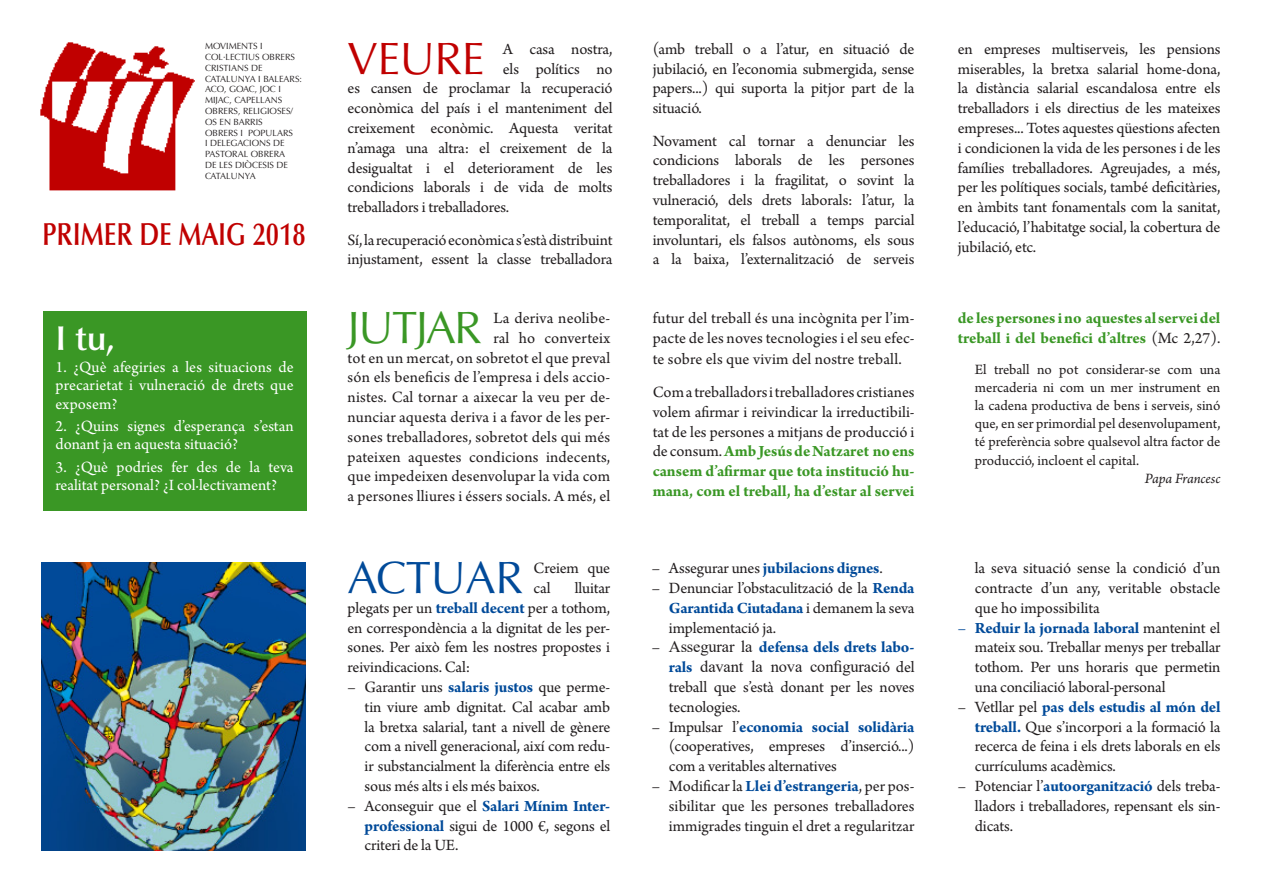
<style>
.page{position:relative;width:1263px;height:893px;background:#fff}
.page>*{position:absolute;margin:0;border:0;box-sizing:border-box;transform-origin:0 0}
.t1{font:45.45px "Optima LT Std";letter-spacing:-.04em;color:#3a9725}
.t2{font:45.45px "Optima LT Std";letter-spacing:-.01em;color:#014a99}
.t3{font:45.45px "Optima LT Std";letter-spacing:-.01em;color:#c00000}
.Paràgraf_de_llista{font:600 34.5px "Optima LT Std";color:#fff}
.t4{font:600 31.8px "Optima LT Std";color:#c00000;scale:.8 1}
.t5{font:16.5px/19.8px "Arno Pro";letter-spacing:-.01em;color:#231f20;text-align:justify}
.t6{font:16.5px/19.8px "Arno Pro";letter-spacing:.01em;color:#231f20;text-align:right}
.Paràgraf_de_llista-2{font:16.5px/18.1px "Arno Pro";color:#fff}
.t7{font:700 16.5px/19.8px "Arno Pro";letter-spacing:-.005em;color:#3a9725}
.t8{font:700 16.5px "Arno Pro";letter-spacing:-.01em;color:#014a99}
.t9{font:15px/18px "Arno Pro";color:#231f20;text-align:justify}
.t10{font:italic 15px "Arno Pro";letter-spacing:-.005em;color:#231f20}
.t11{font:9px/10.8px "Optima LT Std";color:#231f20}
.s1{font-weight:700;color:#014a99}
.s2{font-weight:700;color:#3a9725}
.s3{font-weight:400;color:#231f20}
.s4{font-family:"Times New Roman"}
.s5{color:#014a99}
</style>
<div class="page">
<img style="left:40px;top:42px;width:155px;height:149px">
<div style="left:43px;top:312px;width:263px;height:199px;background:#3a9725"></div>
<img style="left:42px;top:562px;width:264px;height:288px">
<p class="t11" style="left:205px;top:41px;width:98px">MOVIMENTS I<br>COL·LECTIUS OBRERS<br>CRISTIANS DE<br>CATALUNYA I BALEARS:<br>ACO, GOAC, JOC I<br>MIJAC, CAPELLANS<br>OBRERS, RELIGIOSES/<br>OS EN BARRIS<br>OBRERS I POPULARS<br>I DELEGACIONS DE<br>PASTORAL OBRERA<br>DE LES DIÒCESIS DE<br>CATALUNYA</p>
<p class="t4" style="left:42px;top:216px;width:331px">PRIMER DE MAIG 2018</p>
<p class="Paràgraf_de_llista" style="left:55px;top:318px;width:62px">I tu,</p>
<p class="Paràgraf_de_llista-2" style="left:55px;top:359px;width:240px;text-align:justify">1. ¿Què afegiries a les situacions de precarietat i vulneració de drets que exposem?</p>
<p class="Paràgraf_de_llista-2" style="left:55px;top:418px;width:240px">2. ¿Quins signes d’esperança s’estan donant ja en aquesta situació?</p>
<p class="Paràgraf_de_llista-2" style="left:55px;top:458px;width:240px">3. ¿Què podries fer des de la teva realitat personal? ¿I col·lectivament?</p>
<p class="t3" style="left:348px;top:32px;width:138px">VEURE</p>
<p class="t5" style="left:503px;top:40px;width:111px">A casa nostra,</p>
<p class="t5" style="left:503px;top:60px;width:111px">els polítics no</p>
<p class="t5" style="left:348px;top:79px;width:266px">es cansen de proclamar la recuperació</p>
<p class="t5" style="left:348px;top:99px;width:266px">econòmica del país i el manteniment del</p>
<p class="t5" style="left:348px;top:119px;width:266px">creixement econòmic. Aquesta veritat</p>
<p class="t5" style="left:348px;top:139px;width:266px">n’amaga una altra: el creixement de la</p>
<p class="t5" style="left:348px;top:159px;width:266px">desigualtat i el deteriorament de les</p>
<p class="t5" style="left:348px;top:178px;width:266px">condicions laborals i de vida de molts</p>
<p class="t5" style="left:348px;top:198px;width:163px">treballadors i treballadores.</p>
<p class="t5" style="left:348px;top:231px;width:266px">Sí, la recuperació econòmica s’està distribuint injustament, essent la classe treballadora</p>
<p class="t1" style="left:348px;top:301px;width:136px">JUTJAR</p>
<p class="t6" style="left:348px;top:309px;width:264px">La deriva neolibe-<br>ral ho converteix<br>tot en un mercat, on sobretot el que preval són els beneficis de l’empresa i dels accio&shy;nistes. Cal tornar a aixecar la veu per de&shy;nunciar aquesta deriva i a favor de les per&shy;sones treballadores, sobretot dels qui més pateixen aquestes condicions indecents, que impedeixen desenvolupar la vida com a persones lliures i éssers socials. A més, el</p>
<p class="t2" style="left:348px;top:551px;width:177px">ACTUAR</p>
<p class="t5" style="left:534px;top:559px;width:78px">Creiem que cal</p>
<p class="t5" style="left:348px;top:579px;width:264px;text-indent:227px">lluitar plegats per un <span class="s1">treball decent</span> per a tothom, en correspondència a la dignitat de les per&shy;sones. Per això fem les nostres propostes i reivindicacions. Cal:</p>
<p class="t5" style="left:365px;top:678px;width:247px;text-indent:-17px">– Garantir uns <span class="s1">salaris justos</span> que perme&shy;tin viure amb dignitat. Cal acabar amb la bretxa salarial, tant a nivell de gènere com a nivell generacional, així com redu&shy;ir substancialment la diferència entre els sous més alts i els més baixos.</p>
<p class="t5" style="left:365px;top:797px;width:247px;text-indent:-17px">– Aconseguir que el <span class="s1">Salari Mínim Inter&shy;professional</span> sigui de 1000 €, segons el criteri de la UE.</p>
<p class="t5" style="left:653px;top:40px;width:263px">(amb treball o a l’atur, en situació de jubilació, en l’economia submergida, sense papers...) qui suporta la pitjor part de la situació.</p>
<p class="t5" style="left:653px;top:132px;width:263px">Novament cal tornar a denunciar les condicions laborals de les persones treballadores i la fragilitat, o sovint la vulneració, dels drets laborals: l’atur, la temporalitat, el treball a temps parcial involuntari, els falsos autònoms, els sous a la baixa, l’externalització de serveis</p>
<p class="t6" style="left:653px;top:309px;width:263px;text-align:left">futur del treball és una incògnita per l’im&shy;pacte de les noves tecnologies i el seu efec-</p>
<p class="t6" style="left:653px;top:350px;width:251px">te sobre els que vivim del nostre treball.</p>
<p class="t5" style="left:653px;top:383px;width:263px">Com a treballadors i treballadores cristianes volem afirmar i reivindicar la irreductibili&shy;tat de les persones a mitjans de producció i de consum. <span class="s2">Amb Jesús de Natzaret no ens cansem d’afirmar que tota institució hu&shy;mana, com el treball, ha d’estar al servei</span></p>
<p class="t8" style="left:652px;top:559px;width:232px"><span class="s3">– Assegurar unes</span> jubilacions dignes<span class="s3">.</span></p>
<p class="t5" style="left:669px;top:579px;width:247px;text-indent:-17px">– Denunciar l’obstaculització de la <span class="s1">Renda Garantida Ciutadana</span> i demanem la seva implementació ja.</p>
<p class="t5" style="left:669px;top:638px;width:247px;text-indent:-17px">– <span class="s4">Assegurar la</span> <span class="s1">defensa dels drets labo&shy;rals</span> <span class="s4">davant la nova configurac</span>ió del treball que s’està donant per les noves tecnologies.</p>
<p class="t5" style="left:669px;top:718px;width:247px;text-indent:-17px">– Impulsar l’<span class="s1">economia social solidària </span>(cooperatives, empreses d’inserció...) com a veritables alternatives</p>
<p class="t5" style="left:669px;top:777px;width:247px;text-indent:-17px">– Modificar la <span class="s1">Llei d’estrangeria</span>, per pos&shy;sibilitar que les persones treballadores immigrades tinguin el dret a regularitzar</p>
<p class="t5" style="left:958px;top:40px;width:264px">en empreses multiserveis, les pensions miserables, la bretxa salarial home-dona, la distància salarial escandalosa entre els treballadors i els directius de les mateixes empreses... Totes aquestes qüestions afecten i condicionen la vida de les persones i de les famílies treballadores. Agreujades, a més, per les polítiques socials, també deficitàries, en àmbits tant fonamentals com la sanitat, l’educació, l’habitatge social, la cobertura de jubilació, etc.</p>
<p class="t7" style="left:958px;top:309px;width:264px">de les persones i no aquestes al servei del treball i del benefici d’altres <span class="s3">(Mc 2,27).</span></p>
<p class="t9" style="left:975px;top:361px;width:247px">El treball no pot considerar-se com una mercaderia ni com un mer instrument en la cadena productiva de bens i serveis, sinó que, en ser primordial pel desenvolupament, té preferència sobre qualsevol altra factor de</p>
<p class="t9" style="left:975px;top:453px;width:166px">producció, incloent el capital.</p>
<p class="t10" style="left:1145px;top:470px;width:77px">Papa Francesc</p>
<p class="t5" style="left:975px;top:559px;width:247px">la seva situació sense la condició d’un contracte d’un any, veritable obstacle que ho impossibilita</p>
<p class="t5" style="left:975px;top:619px;width:247px;text-indent:-17px"><span class="s5">–</span> <span class="s1">Reduir la jornada laboral</span> mantenint el mateix sou. Treballar menys per treballar tothom. Per uns horaris que permetin una conciliació laboral-personal</p>
<p class="t5" style="left:975px;top:698px;width:247px;text-indent:-17px">– Vetllar pel <span class="s1">pas dels estudis al món del treball.</span> Que s’incorpori a la formació la recerca de feina i els drets laborals en els currículums acadèmics.</p>
<p class="t5" style="left:975px;top:777px;width:247px;text-indent:-17px">– Potenciar l’<span class="s1">autoorganització</span> dels treba&shy;lladors i treballadores, repensant els sin&shy;dicats.</p>
</div>
